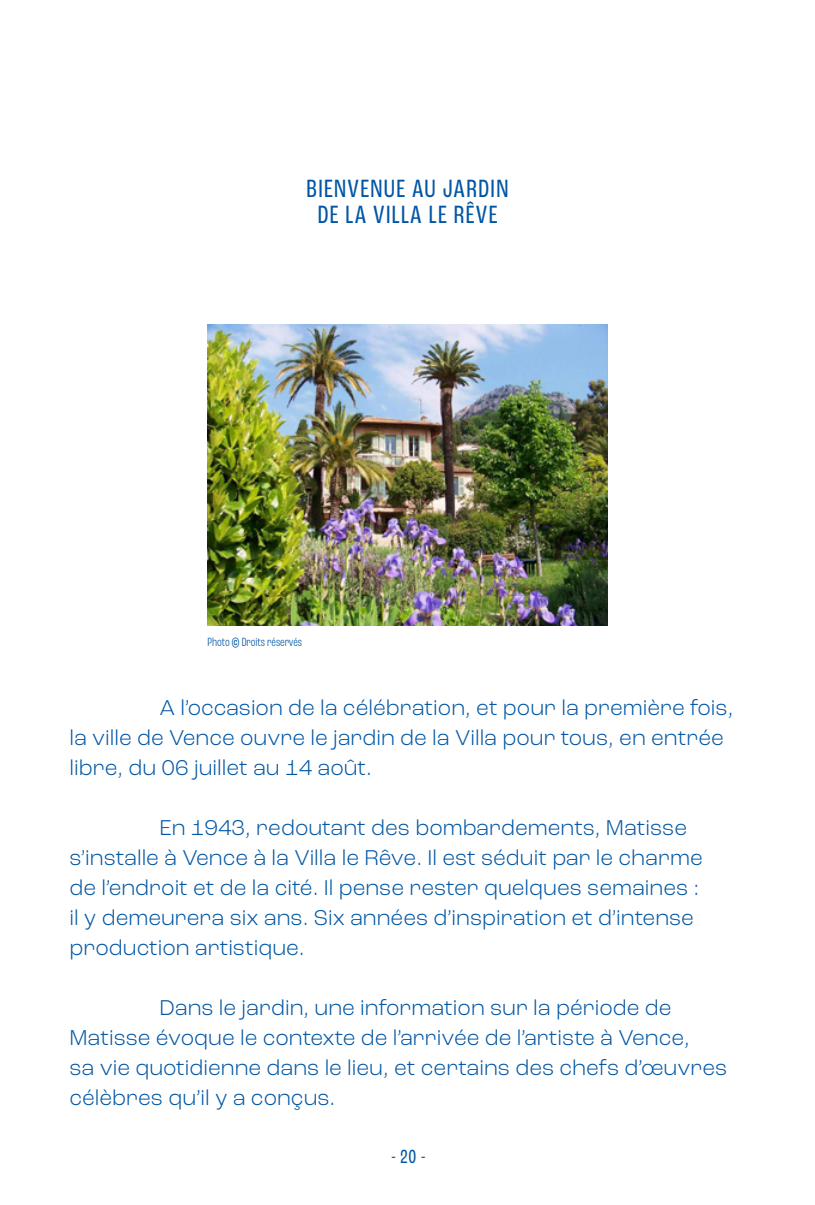
<style>
.page{position:relative;width:815px;height:1205px;background:#fff}
.page>*{position:absolute;margin:0;border:0;box-sizing:border-box;transform-origin:0 0}
.t1{font:condensed 26.25px/26.2px "Roc Grotesk";letter-spacing:.05em;color:#0056a4;text-align:center}
.t2{font:300 22.5px/30px "Roc Grotesk";color:#0056a4}
.t3{font:condensed 20px "Roc Grotesk";color:#0056a4}
.t4{font:300 condensed 12.5px "Roc Grotesk";color:#0056a4}
</style>
<div class="page">
<img style="left:207px;top:325px;width:401px;height:300px">
<p class="t1" style="left:307px;top:175px;width:203px">BIENVENUE AU JARDIN<br>DE LA VILLA LE RÊVE</p>
<p class="t4" style="left:207px;top:634px;width:96px">Photo © Droits réservés</p>
<p class="t2" style="left:69px;top:693px;width:666px;text-indent:90px">A l’occasion de la célébration, et pour la première fois, la ville de Vence ouvre le jardin de la Villa pour tous, en entrée libre, du 06 juillet au 14 août.</p>
<p class="t2" style="left:69px;top:813px;width:635px;text-indent:90px">En 1943, redoutant des bombardements, Matisse s’installe à Vence à la Villa le Rêve. Il est séduit par le charme de l’endroit et de la cité. Il pense rester quelques semaines : il y demeurera six ans. Six années d’inspiration et d’intense production artistique.</p>
<p class="t2" style="left:69px;top:992px;width:659px;text-indent:90px">Dans le jardin, une information sur la période de Matisse évoque le contexte de l’arrivée de l’artiste à Vence,<br>sa vie quotidienne dans le lieu, et certains des chefs d’œuvres célèbres qu’il y a conçus.</p>
<p class="t3" style="left:391px;top:1145px;width:36px">- 20 -</p>
</div>
